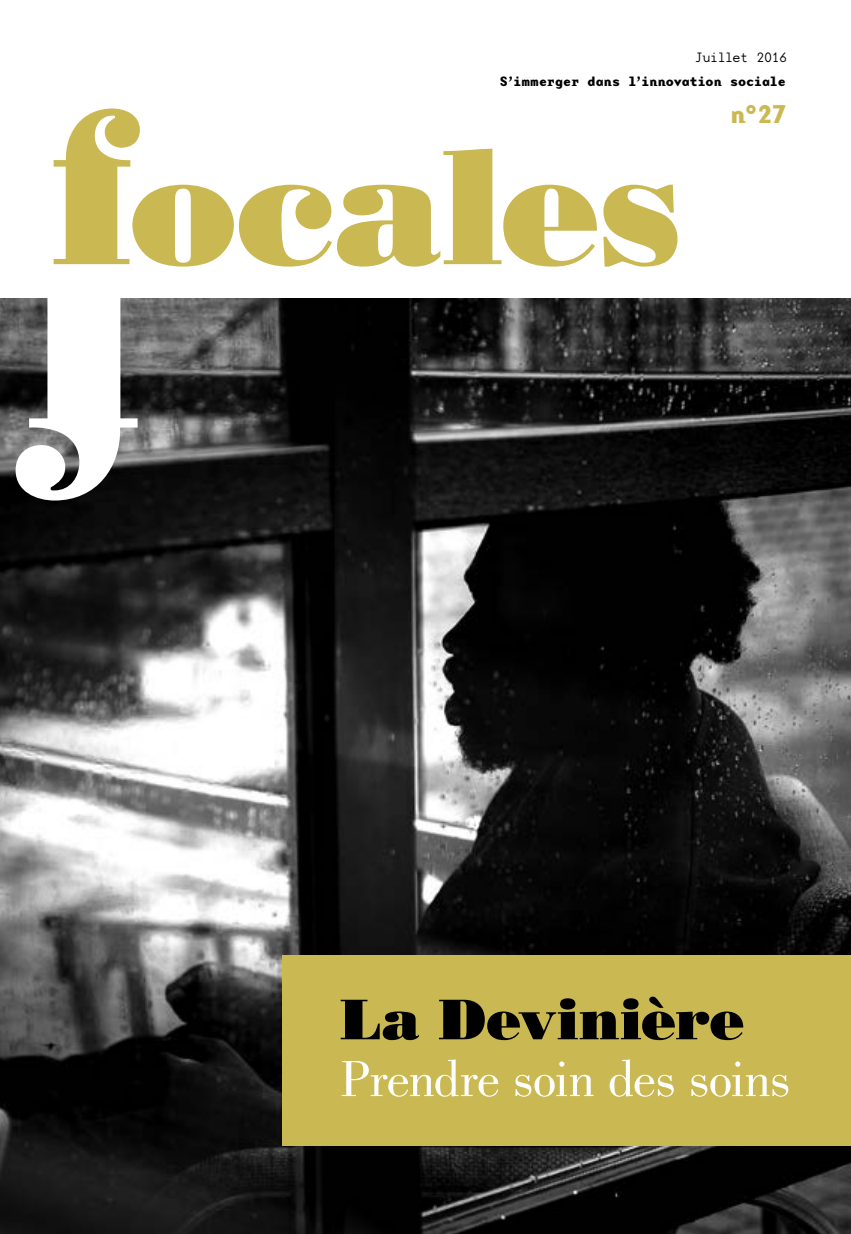
<style>
.page{position:relative;width:851px;height:1234px;background:#fff}
.page>*{position:absolute;margin:0;border:0;box-sizing:border-box;transform-origin:0 0}
.t1{font:57px "Bodoni Poster";color:#000}
.t2{font:52.5px "Bodoni";letter-spacing:-.015em;color:#fff}
.t3{font:700 25.5px "Base Mono Wide";color:#cab853}
.t4{font:700 13.5px "Base Mono Wide";color:#000}
.t5{font:100 13.5px "Base Mono Wide";letter-spacing:-.045em;color:#000}
</style>
<div class="page">
<img style="left:0;top:298px;width:850px;height:935px">
<svg style="left:54px;top:108px;width:543px;height:158px"></svg>
<svg style="left:603px;top:185px;width:74px;height:81px"></svg>
<svg style="left:16px;top:298px;width:121px;height:202px"></svg>
<div style="left:283px;top:954px;width:567px;height:191px;background:#cab853"></div>
<p class="t5" style="left:695px;top:48px;width:93px">Juillet 2016</p>
<p class="t4" style="left:499px;top:72px;width:287px">S’immerger dans l’innovation sociale</p>
<h3 class="t3" style="left:730px;top:96px;width:58px">n°27</h3>
<h1 class="t1" style="left:340px;top:984px;width:405px">La Devinière</h1>
<h2 class="t2" style="left:340px;top:1049px;width:451px">Prendre soin des soins</h2>
</div>
